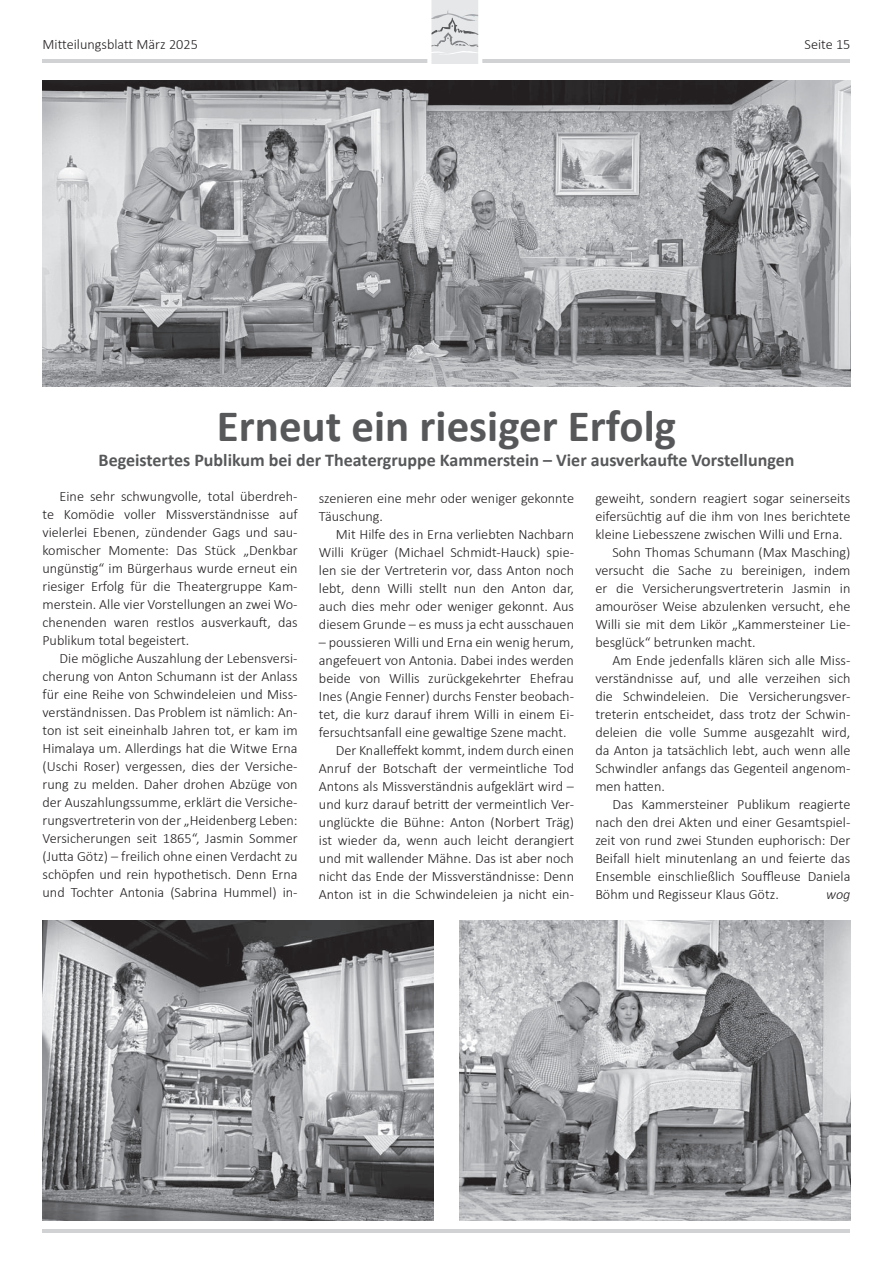
<style>
.page{position:relative;width:893px;height:1263px;background:#fff}
.page>*{position:absolute;margin:0;border:0;box-sizing:border-box;transform-origin:0 0}
.t1{font:700 45px "Calibri";color:#57585a}
.t2{font:700 18px "Calibri";color:#57585a}
.t3{font:300 14.25px/18px "Calibri";color:#231f20;text-align:justify}
.t4{font:italic 300 14.25px "Calibri";color:#231f20}
</style>
<div class="page">
<hr style="left:43px;top:59px;width:807px;height:3px;background:#d1d2d4">
<svg style="left:427px;top:0;width:55px;height:64px"></svg>
<hr style="left:43px;top:1229px;width:807px;height:3px;background:#d1d2d4">
<img style="left:43px;top:81px;width:807px;height:306px">
<img style="left:43px;top:921px;width:391px;height:299px">
<img style="left:459px;top:921px;width:391px;height:299px">
<p class="t3" style="left:43px;top:35px;width:157px">Mitteilungsblatt März 2025</p>
<p class="t3" style="left:805px;top:35px;width:47px">Seite 15</p>
<h1 class="t1" style="left:217px;top:394px;width:461px">Erneut ein riesiger Erfolg</h1>
<p class="t2" style="left:99px;top:448px;width:697px">Begeistertes Publikum bei der Theatergruppe Kammerstein – Vier ausverkaufte Vorstellungen</p>
<p class="t3" style="left:319px;top:489px;width:257px">szenieren eine mehr oder weniger gekonnte<br>Täuschung.</p>
<p class="t3" style="left:319px;top:525px;width:257px;text-indent:17px">Mit Hilfe des in Erna verliebten Nachbarn Willi Krüger (Michael Schmidt-Hauck) spie&shy;len sie der Vertreterin vor, dass Anton noch lebt, denn Willi stellt nun den Anton dar, auch dies mehr oder weniger gekonnt. Aus diesem Grunde – es muss ja echt ausschauen</p>
<p class="t3" style="left:319px;top:633px;width:257px">– poussieren Willi und Erna ein wenig herum,</p>
<p class="t3" style="left:319px;top:651px;width:257px">angefeuert von Antonia. Dabei indes werden</p>
<p class="t3" style="left:319px;top:669px;width:257px">beide von Willis zurückgekehrter Ehefrau</p>
<p class="t3" style="left:319px;top:687px;width:257px">Ines (Angie Fenner) durchs Fenster beobach-</p>
<p class="t3" style="left:319px;top:705px;width:257px">tet, die kurz darauf ihrem Willi in einem Ei-</p>
<p class="t3" style="left:319px;top:723px;width:249px">fersuchtsanfall eine gewaltige Szene macht.</p>
<p class="t3" style="left:336px;top:741px;width:240px">Der Knalleffekt kommt, indem durch einen</p>
<p class="t3" style="left:319px;top:759px;width:257px">Anruf der Botschaft der vermeintliche Tod</p>
<p class="t3" style="left:319px;top:777px;width:257px">Antons als Missverständnis aufgeklärt wird –</p>
<p class="t3" style="left:319px;top:795px;width:257px">und kurz darauf betritt der vermeintlich Ver-</p>
<p class="t3" style="left:319px;top:813px;width:257px">unglückte die Bühne: Anton (Norbert Träg)</p>
<p class="t3" style="left:319px;top:831px;width:257px">ist wieder da, wenn auch leicht derangiert</p>
<p class="t3" style="left:319px;top:849px;width:257px">und mit wallender Mähne. Das ist aber noch</p>
<p class="t3" style="left:319px;top:867px;width:257px">nicht das Ende der Missverständnisse: Denn</p>
<p class="t3" style="left:319px;top:885px;width:257px">Anton ist in die Schwindeleien ja nicht ein-</p>
<p class="t3" style="left:43px;top:488px;width:257px;text-indent:17px">Eine sehr schwungvolle, total überdreh&shy;te Komödie voller Missverständnisse auf vielerlei Ebenen, zündender Gags und sau&shy;komischer Momente: Das Stück „Denkbar ungünstig“ im Bürgerhaus wurde erneut ein riesiger Erfolg für die Theatergruppe Kam&shy;merstein. Alle vier Vorstellungen an zwei Wo&shy;chenenden waren restlos ausverkauft, das Publikum total begeistert.</p>
<p class="t3" style="left:43px;top:649px;width:257px;text-indent:17px">Die mögliche Auszahlung der Lebensversi&shy;cherung von Anton Schumann ist der Anlass für eine Reihe von Schwindeleien und Miss&shy;verständnissen. Das Problem ist nämlich: An&shy;ton ist seit eineinhalb Jahren tot, er kam im Himalaya um. Allerdings hat die Witwe Erna (Uschi Roser) vergessen, dies der Versiche&shy;rung zu melden. Daher drohen Abzüge von der Auszahlungssumme, erklärt die Versiche&shy;rungsvertreterin von der „Heidenberg Leben:<br>Versicherungen seit 1865“, Jasmin Sommer (Jutta Götz) – freilich ohne einen Verdacht zu schöpfen und rein hypothetisch. Denn Erna und Tochter Antonia (Sabrina Hummel) in-</p>
<p class="t3" style="left:595px;top:489px;width:257px">geweiht, sondern reagiert sogar seinerseits</p>
<p class="t3" style="left:595px;top:507px;width:257px">eifersüchtig auf die ihm von Ines berichtete</p>
<p class="t3" style="left:595px;top:525px;width:249px">kleine Liebesszene zwischen Willi und Erna.</p>
<p class="t3" style="left:612px;top:543px;width:240px">Sohn Thomas Schumann (Max Masching)</p>
<p class="t3" style="left:595px;top:561px;width:257px">versucht die Sache zu bereinigen, indem</p>
<p class="t3" style="left:595px;top:579px;width:257px">er die Versicherungsvertreterin Jasmin in</p>
<p class="t3" style="left:595px;top:597px;width:257px">amouröser Weise abzulenken versucht, ehe</p>
<p class="t3" style="left:595px;top:615px;width:257px">Willi sie mit dem Likör „Kammersteiner Lie-</p>
<p class="t3" style="left:595px;top:633px;width:162px">besglück“ betrunken macht.</p>
<p class="t3" style="left:612px;top:651px;width:240px">Am Ende jedenfalls klären sich alle Miss-</p>
<p class="t3" style="left:595px;top:669px;width:257px">verständnisse auf, und alle verzeihen sich</p>
<p class="t3" style="left:595px;top:687px;width:257px">die Schwindeleien. Die Versicherungsver-</p>
<p class="t3" style="left:595px;top:705px;width:257px">treterin entscheidet, dass trotz der Schwin-</p>
<p class="t3" style="left:595px;top:723px;width:257px">deleien die volle Summe ausgezahlt wird,</p>
<p class="t3" style="left:595px;top:741px;width:257px">da Anton ja tatsächlich lebt, auch wenn alle</p>
<p class="t3" style="left:595px;top:759px;width:257px">Schwindler anfangs das Gegenteil angenom-</p>
<p class="t3" style="left:595px;top:777px;width:71px">men hatten.</p>
<p class="t3" style="left:612px;top:795px;width:240px">Das Kammersteiner Publikum reagierte</p>
<p class="t3" style="left:595px;top:813px;width:257px">nach den drei Akten und einer Gesamtspiel-</p>
<p class="t3" style="left:595px;top:831px;width:257px">zeit von rund zwei Stunden euphorisch: Der</p>
<p class="t3" style="left:595px;top:849px;width:257px">Beifall hielt minutenlang an und feierte das</p>
<p class="t3" style="left:595px;top:867px;width:257px">Ensemble einschließlich Souffleuse Daniela</p>
<p class="t3" style="left:595px;top:885px;width:185px">Böhm und Regisseur Klaus Götz.</p>
<p class="t4" style="left:826px;top:885px;width:26px">wog</p>
</div>
